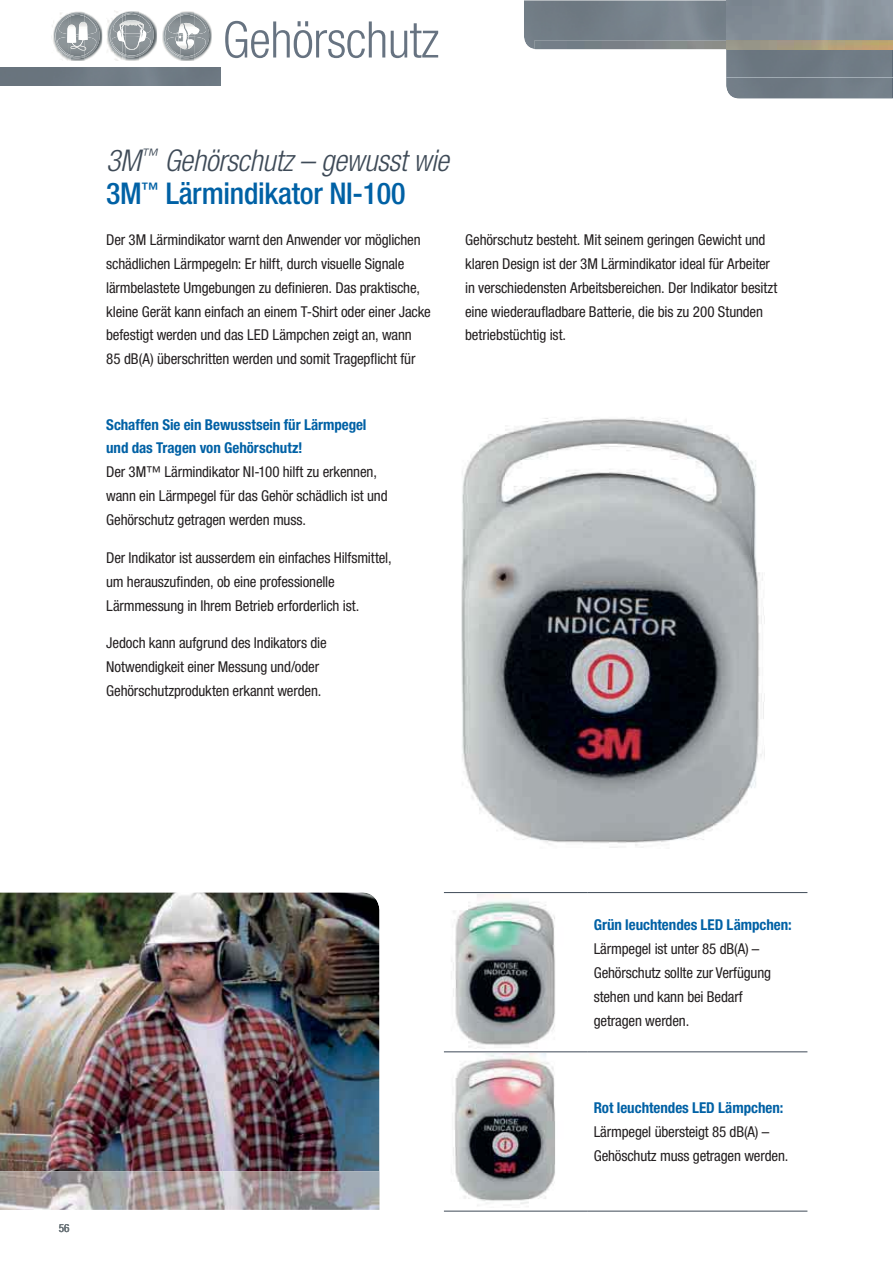
<style>
.page{position:relative;width:893px;height:1263px;background:#fff}
.page>*{position:absolute;margin:0;border:0;box-sizing:border-box;transform-origin:0 0}
.t1{font:300 condensed 50.4px "Helvetica Neue LT Pro";letter-spacing:-.01em;color:#677381}
.t2{font:italic 300 condensed 30px "Helvetica Neue LT Pro";letter-spacing:-.01em;color:#3e4a57}
.t3{font:500 condensed 30px "Helvetica Neue LT Pro";letter-spacing:-.01em;color:#0061a5}
.t4{font:condensed 15px/24px "Helvetica Neue LT Pro";letter-spacing:-.01em;color:#231f20}
.t5{font:700 condensed 15px/24px "Helvetica Neue LT Pro";letter-spacing:-.005em;color:#0061a5}
.t6{font:condensed 11.25px "Helvetica Neue LT Pro";color:#6c757a}
</style>
<div class="page">
<img style="left:0;top:892px;width:379px;height:279px">
<img style="left:0;top:1171px;width:379px;height:39px">
<img style="left:54px;top:15px;width:13px;height:42px">
<img style="left:55px;top:16px;width:12px;height:40px">
<img style="left:85px;top:13px;width:15px;height:45px">
<img style="left:71px;top:11px;width:14px;height:3px">
<img style="left:59px;top:17px;width:8px;height:17px">
<img style="left:88px;top:15px;width:9px;height:19px">
<img style="left:57px;top:37px;width:10px;height:17px">
<img style="left:88px;top:37px;width:8px;height:18px">
<svg style="left:67px;top:14px;width:21px;height:47px"></svg>
<img style="left:108px;top:20px;width:9px;height:36px">
<img style="left:110px;top:16px;width:7px;height:39px">
<img style="left:146px;top:15px;width:8px;height:41px">
<img style="left:125px;top:11px;width:14px;height:1px">
<img style="left:125px;top:12px;width:14px;height:1px">
<img style="left:113px;top:17px;width:4px;height:16px">
<img style="left:146px;top:16px;width:5px;height:17px">
<img style="left:112px;top:36px;width:5px;height:18px">
<img style="left:146px;top:37px;width:5px;height:17px">
<svg style="left:117px;top:13px;width:29px;height:48px"></svg>
<img style="left:164px;top:13px;width:16px;height:45px">
<img style="left:165px;top:15px;width:15px;height:42px">
<img style="left:194px;top:13px;width:15px;height:45px">
<img style="left:180px;top:11px;width:14px;height:50px">
<img style="left:168px;top:15px;width:38px;height:19px">
<img style="left:167px;top:37px;width:39px;height:19px">
<svg style="left:176px;top:23px;width:23px;height:26px"></svg>
<img style="left:0;top:68px;width:220px;height:18px">
<svg style="left:525px;top:0;width:367px;height:98px"></svg>
<img style="left:726px;top:77px;width:166px;height:1px">
<img style="left:376px;top:417px;width:432px;height:476px">
<hr style="left:444px;top:1052px;width:144px;height:1px;background:#3e4a57">
<hr style="left:588px;top:1052px;width:219px;height:1px;background:#3e4a57">
<hr style="left:444px;top:1211px;width:144px;height:1px;background:#3e4a57">
<hr style="left:588px;top:1211px;width:219px;height:1px;background:#3e4a57">
<hr style="left:444px;top:892px;width:144px;height:1px;background:#3e4a57">
<hr style="left:588px;top:892px;width:219px;height:1px;background:#3e4a57">
<img style="left:451px;top:895px;width:104px;height:154px">
<img style="left:453px;top:1054px;width:102px;height:152px">
<h1 class="t1" style="left:223px;top:11px;width:218px">Gehörschutz</h1>
<h2 class="t2" style="left:106px;top:143px;width:344px">3M<sup>™</sup> Gehörschutz – gewusst wie</h2>
<h2 class="t3" style="left:106px;top:177px;width:301px">3M<sup>™</sup> Lärmindikator NI-100</h2>
<p class="t4" style="left:106px;top:229px;width:326px">Der 3M Lärmindikator warnt den Anwender vor möglichen schädlichen Lärmpegeln: Er hilft, durch visuelle Signale lärmbelastete Umgebungen zu definieren. Das praktische, kleine Gerät kann einfach an einem T-Shirt oder einer Jacke befestigt werden und das LED Lämpchen zeigt an, wann<br>85 dB(A) überschritten werden und somit Tragepflicht für</p>
<p class="t4" style="left:465px;top:229px;width:314px">Gehörschutz besteht. Mit seinem geringen Gewicht und klaren Design ist der 3M Lärmindikator ideal für Arbeiter in verschiedensten Arbeitsbereichen. Der Indikator besitzt eine wiederaufladbare Batterie, die bis zu 200 Stunden betriebstüchtig ist.</p>
<p class="t5" style="left:106px;top:414px;width:262px">Schaffen Sie ein Bewusstsein für Lärmpegel und das Tragen von Gehörschutz!</p>
<p class="t4" style="left:106px;top:461px;width:283px">Der 3M™ Lärmindikator NI-100 hilft zu erkennen, wann ein Lärmpegel für das Gehör schädlich ist und<br>Gehörschutz getragen werden muss.</p>
<p class="t4" style="left:106px;top:547px;width:287px">Der Indikator ist ausserdem ein einfaches Hilfsmittel, um herauszufinden, ob eine professionelle<br>Lärmmessung in Ihrem Betrieb erforderlich ist.</p>
<p class="t4" style="left:106px;top:632px;width:222px">Jedoch kann aufgrund des Indikators die<br>Notwendigkeit einer Messung und/oder<br>Gehörschutzprodukten erkannt werden.</p>
<p class="t6" style="left:59px;top:1224px;width:12px">56</p>
<p class="t5" style="left:594px;top:914px;width:200px">Grün leuchtendes LED Lämpchen:</p>
<p class="t4" style="left:594px;top:938px;width:179px">Lärmpegel ist unter 85 dB(A) –<br>Gehörschutz sollte zur Verfügung stehen und kann bei Bedarf getragen werden.</p>
<p class="t5" style="left:594px;top:1097px;width:191px">Rot leuchtendes LED Lämpchen:</p>
<p class="t4" style="left:594px;top:1121px;width:196px">Lärmpegel übersteigt 85 dB(A) –<br>Gehöschutz muss getragen werden.</p>
</div>
